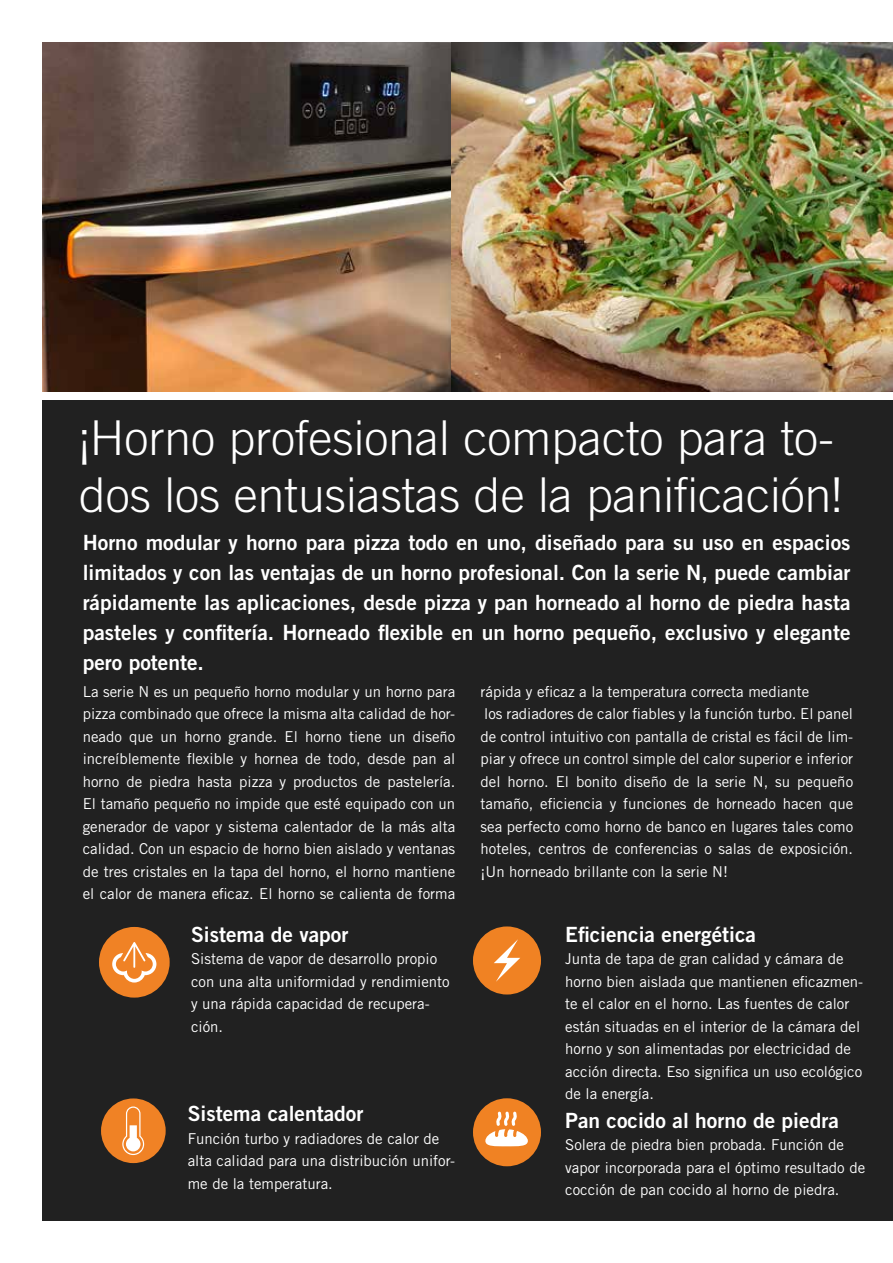
<style>
.page{position:relative;width:893px;height:1263px;background:#fff}
.page>*{position:absolute;margin:0;border:0;box-sizing:border-box;transform-origin:0 0}
.t1{font:300 48px/57px "Trade Gothic LT Std";color:#fff}
.t2{font:21px/30px "Trade Gothic LT Std Bd 2";color:#fff;text-align:justify}
.t3{font:15px/22.5px "Trade Gothic LT Std";color:#fff}
</style>
<div class="page">
<div style="left:43px;top:400px;width:850px;height:820px;background:#212121"></div>
<img style="left:43px;top:43px;width:409px;height:348px">
<img style="left:452px;top:43px;width:441px;height:348px">
<div style="left:99px;top:927px;width:71px;height:70px;background:#f08225;border-radius:50%"></div>
<svg style="left:112px;top:942px;width:44px;height:40px"></svg>
<div style="left:473px;top:926px;width:68px;height:68px;background:#f08223;border-radius:50%"></div>
<svg style="left:494px;top:939px;width:26px;height:43px"></svg>
<div style="left:101px;top:1098px;width:65px;height:65px;background:#f08225;border-radius:50%"></div>
<svg style="left:122px;top:1106px;width:22px;height:49px"></svg>
<div style="left:473px;top:1098px;width:68px;height:68px;background:#f08223;border-radius:50%"></div>
<svg style="left:485px;top:1111px;width:43px;height:36px"></svg>
<h1 class="t1" style="left:79px;top:409px;width:764px">¡Horno profesional compacto para to&shy;dos los entusiastas de la panificación!</h1>
<p class="t2" style="left:83px;top:527px;width:769px">Horno modular y horno para pizza todo en uno, diseñado para su uso en espacios limitados y con las ventajas de un horno profesional. Con la serie N, puede cambiar rápidamente las aplicaciones, desde pizza y pan horneado al horno de piedra hasta pasteles y confitería. Horneado flexible en un horno pequeño, exclusivo y elegante pero potente.</p>
<p class="t3" style="left:480px;top:680px;width:374px">rápida y eficaz a la temperatura correcta mediante<br>los radiadores de calor fiables y la función turbo. El panel de control intuitivo con pantalla de cristal es fácil de lim&shy;piar y ofrece un control simple del calor superior e inferior del horno. El bonito diseño de la serie N, su pequeño tamaño, eficiencia y funciones de horneado hacen que sea perfecto como horno de banco en lugares tales como hoteles, centros de conferencias o salas de exposición. ¡Un horneado brillante con la serie N!</p>
<p class="t3" style="left:83px;top:680px;width:374px;text-align:justify">La serie N es un pequeño horno modular y un horno para pizza combinado que ofrece la misma alta calidad de hor&shy;neado que un horno grande. El horno tiene un diseño increíblemente flexible y hornea de todo, desde pan al horno de piedra hasta pizza y productos de pastelería.<br>El tamaño pequeño no impide que esté equipado con un generador de vapor y sistema calentador de la más alta calidad. Con un espacio de horno bien aislado y ventanas de tres cristales en la tapa del horno, el horno mantiene el calor de manera eficaz. El horno se calienta de forma</p>
<h2 class="t2" style="left:191px;top:919px;width:159px">Sistema de vapor</h2>
<p class="t3" style="left:191px;top:947px;width:260px">Sistema de vapor de desarrollo propio con una alta uniformidad y rendimiento y una rápida capacidad de recupera&shy;ción.</p>
<h2 class="t2" style="left:188px;top:1098px;width:177px">Sistema calentador</h2>
<p class="t3" style="left:188px;top:1127px;width:269px">Función turbo y radiadores de calor de alta calidad para una distribución unifor&shy;me de la temperatura.</p>
<h2 class="t2" style="left:565px;top:919px;width:192px">Eficiencia energética</h2>
<p class="t3" style="left:565px;top:947px;width:299px">Junta de tapa de gran calidad y cámara de horno bien aislada que mantienen eficazmen&shy;te el calor en el horno. Las fuentes de calor están situadas en el interior de la cámara del horno y son alimentadas por electricidad de acción directa. Eso significa un uso ecológico de la energía.</p>
<h2 class="t2" style="left:565px;top:1105px;width:275px">Pan cocido al horno de piedra</h2>
<p class="t3" style="left:565px;top:1133px;width:301px">Solera de piedra bien probada. Función de vapor incorporada para el óptimo resultado de cocción de pan cocido al horno de piedra.</p>
</div>
